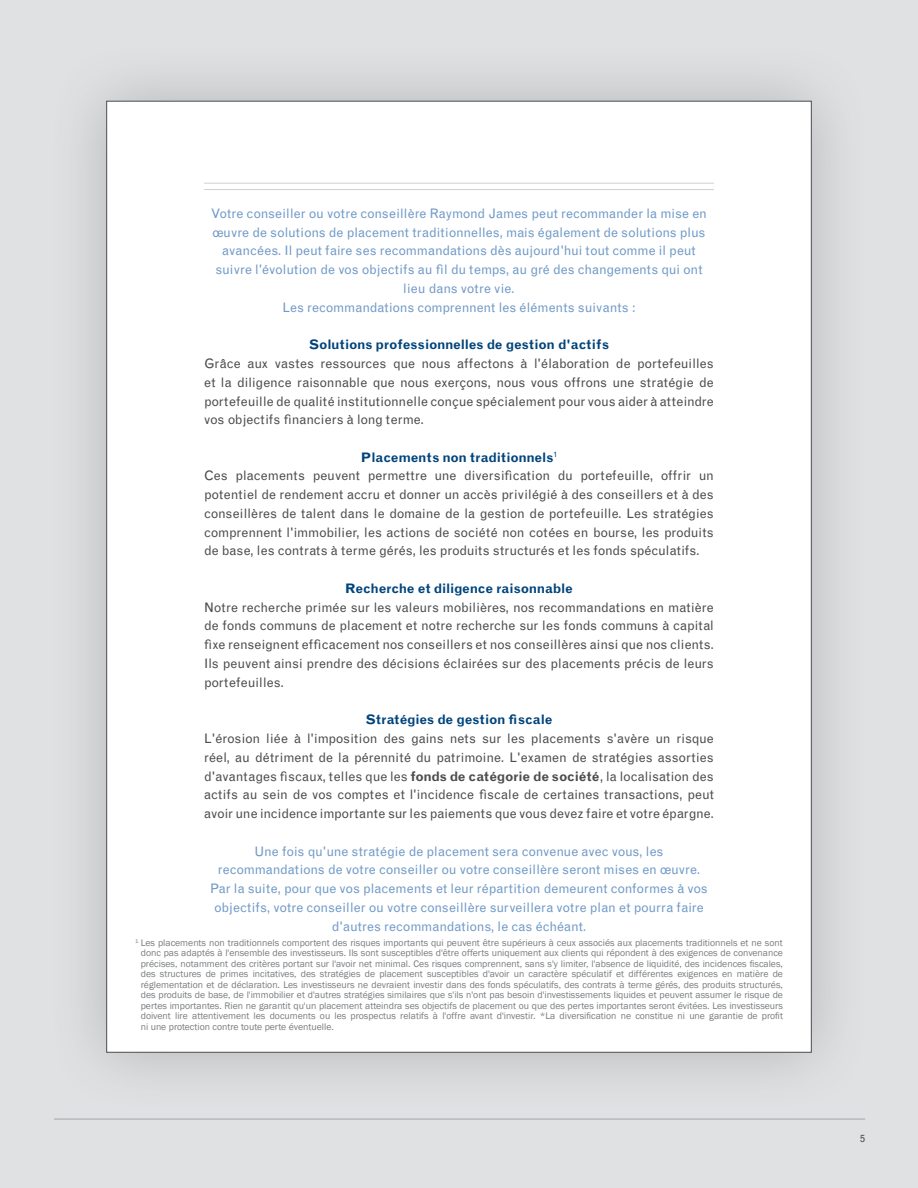
<style>
.page{position:relative;width:918px;height:1188px;background:#e0e1e3}
.page>*{position:absolute;margin:0;border:0;box-sizing:border-box;transform-origin:0 0}
.t1{font:13.2px/18.8px "Grotesque MTRJ Corrected";color:#4b4c4d;text-align:justify}
.t2{font:13.2px/18.8px "Grotesque MTRJ Corrected";color:#719ac7;text-align:center}
.t3{font:700 13.2px "Grotesque MTRJ Corrected";letter-spacing:-.005em;color:#00447b}
.t4{font:10.5px "Grotesque MTRJ Corrected";color:#4b4c4d}
.t5{font:9.75px/10.5px "Franklin Gothic";color:#797b7e;text-align:justify}
.s1{font-weight:700;color:#00447b}
.s2{font-weight:700}
</style>
<div class="page">
<div style="left:46px;top:40px;width:826px;height:1073px;background:#4b4c4d;opacity:.3"></div>
<div style="left:106px;top:101px;width:706px;height:951px;background:#fff;border:1px solid #4b4c4d"></div>
<hr style="left:204px;top:183px;width:510px;height:1px;background:#cfd0d2">
<hr style="left:204px;top:189px;width:510px;height:1px;background:#cfd0d2">
<hr style="left:54px;top:1119px;width:811px;height:1px;background:#a3a4a8">
<p class="t2" style="left:211px;top:204px;width:498px">Votre conseiller ou votre conseillère Raymond James peut recommander la mise en œuvre de solutions de placement traditionnelles, mais également de solutions plus avancées. Il peut faire ses recommandations dès aujourd'hui tout comme il peut suivre l'évolution de vos objectifs au fil du temps, au gré des changements qui ont lieu dans votre vie.<br>Les recommandations comprennent les éléments suivants :</p>
<p class="t3" style="left:309px;top:337px;width:302px">Solutions professionnelles de gestion d'actifs</p>
<p class="t1" style="left:204px;top:354px;width:511px">Grâce aux vastes ressources que nous affectons à l'élaboration de portefeuilles et la diligence raisonnable que nous exerçons, nous vous offrons une stratégie de portefeuille de qualité institutionnelle conçue spécialement pour vous aider à atteindre vos objectifs financiers à long terme.</p>
<p class="t1" style="left:204px;top:448px;width:511px;text-align:left;text-indent:157px"><span class="s1">Placements non traditionnels</span><sup>1<br></sup>Ces placements peuvent permettre une diversification du portefeuille, offrir un potentiel de rendement accru et donner un accès privilégié à des conseillers et à des conseillères de talent dans le domaine de la gestion de portefeuille. Les stratégies comprennent l'immobilier, les actions de société non cotées en bourse, les produits de base, les contrats à terme gérés, les produits structurés et les fonds spéculatifs.</p>
<p class="t3" style="left:345px;top:581px;width:229px">Recherche et diligence raisonnable</p>
<p class="t1" style="left:204px;top:598px;width:511px">Notre recherche primée sur les valeurs mobilières, nos recommandations en matière de fonds communs de placement et notre recherche sur les fonds communs à capital fixe renseignent efficacement nos conseillers et nos conseillères ainsi que nos clients.<br>Ils peuvent ainsi prendre des décisions éclairées sur des placements précis de leurs portefeuilles.</p>
<p class="t3" style="left:366px;top:712px;width:188px">Stratégies de gestion fiscale</p>
<p class="t1" style="left:204px;top:729px;width:511px">L'érosion liée à l'imposition des gains nets sur les placements s'avère un risque réel, au détriment de la pérennité du patrimoine. L'examen de stratégies assorties d'avantages fiscaux, telles que les <span class="s2">fonds de catégorie de société</span>, la localisation des actifs au sein de vos comptes et l'incidence fiscale de certaines transactions, peut avoir une incidence importante sur les paiements que vous devez faire et votre épargne.</p>
<p class="t2" style="left:210px;top:842px;width:499px">Une fois qu'une stratégie de placement sera convenue avec vous, les recommandations de votre conseiller ou votre conseillère seront mises en œuvre.<br>Par la suite, pour que vos placements et leur répartition demeurent conformes à vos objectifs, votre conseiller ou votre conseillère surveillera votre plan et pourra faire d'autres recommandations, le cas échéant.</p>
<p class="t5" style="left:141px;top:938px;width:644px;text-indent:-6px"><sup>1</sup> Les placements non traditionnels comportent des risques importants qui peuvent être supérieurs à ceux associés aux placements traditionnels et ne sont donc pas adaptés à l'ensemble des investisseurs. Ils sont susceptibles d'être offerts uniquement aux clients qui répondent à des exigences de convenance précises, notamment des critères portant sur l'avoir net minimal. Ces risques comprennent, sans s'y limiter, l'absence de liquidité, des incidences fiscales, des structures de primes incitatives, des stratégies de placement susceptibles d'avoir un caractère spéculatif et différentes exigences en matière de réglementation et de déclaration. Les investisseurs ne devraient investir dans des fonds spéculatifs, des contrats à terme gérés, des produits structurés, des produits de base, de l'immobilier et d'autres stratégies similaires que s'ils n'ont pas besoin d'investissements liquides et peuvent assumer le risque de pertes importantes. Rien ne garantit qu'un placement atteindra ses objectifs de placement ou que des pertes importantes seront évitées. Les investisseurs doivent lire attentivement les documents ou les prospectus relatifs à l'offre avant d'investir. *La diversification ne constitue ni une garantie de profit ni une protection contre toute perte éventuelle.</p>
<p class="t4" style="left:860px;top:1132px;width:7px">5</p>
</div>
